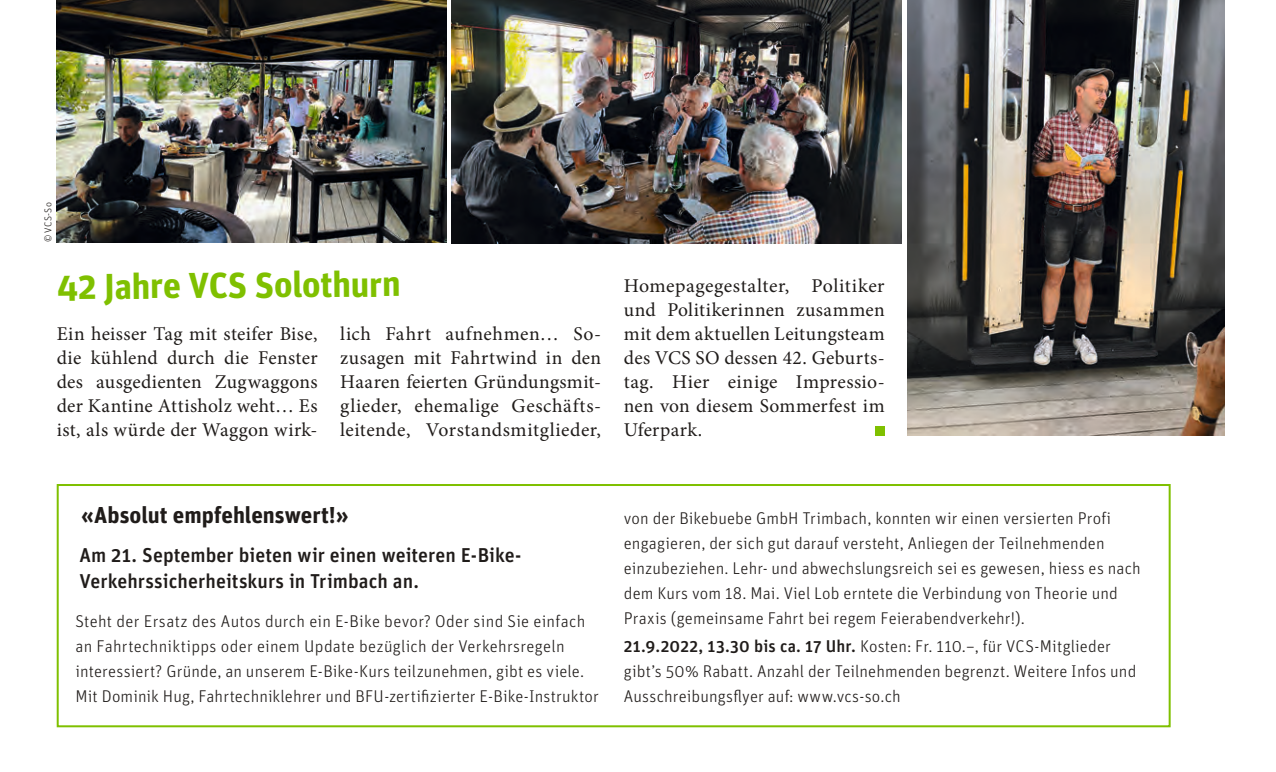
<style>
.page{position:relative;width:1276px;height:772px;background:#fff}
.page>*{position:absolute;margin:0;border:0;box-sizing:border-box;transform-origin:0 0}
.t1{font:700 36px "Unit OT";color:#7fc000}
.t2{font:700 23px "Unit OT";color:#201c1a}
.t3{font:500 20px/26px "Unit OT";letter-spacing:.005em;color:#201c1a}
.t4{font:19.6px/24px "Minion Pro";letter-spacing:.02em;color:#201c1a;text-align:justify}
.t5{font:300 17px/25px "Unit OT";letter-spacing:.01em;color:#201c1a}
.t6{font:300 10px "Unit OT";color:#201c1a}
.s1{font-weight:500}
</style>
<div class="page">
<div style="left:57px;top:483px;width:1113px;height:243px;border:2px solid #7fc000"></div>
<img style="left:451px;top:0;width:450px;height:243px">
<img style="left:57px;top:0;width:389px;height:243px">
<img style="left:907px;top:0;width:318px;height:435px">
<div style="left:875px;top:426px;width:9px;height:9px;background:#7fc000"></div>
<p class="t6" style="left:42px;top:242px;width:42px;rotate:-90deg">© VCS-So</p>
<h1 class="t1" style="left:56px;top:264px;width:345px;rotate:-1deg">42 Jahre VCS Solothurn</h1>
<p class="t4" style="left:57px;top:321px;width:262px">Ein heisser Tag mit steifer Bise, die kühlend durch die Fenster des ausgedienten Zugwaggons der Kantine Attisholz weht… Es ist, als würde der Waggon wirk-</p>
<p class="t4" style="left:340px;top:321px;width:262px">lich Fahrt aufnehmen… So&shy;zusagen mit Fahrtwind in den Haaren feierten Gründungsmit&shy;glieder, ehemalige Geschäfts&shy;leitende, Vorstandsmitglieder,</p>
<p class="t4" style="left:624px;top:273px;width:262px">Homepagegestalter, Politiker und Politikerinnen zusammen mit dem aktuellen Leitungsteam des VCS SO dessen 42. Geburts&shy;tag. Hier einige Impressio&shy;nen von diesem Sommerfest im Uferpark.</p>
<h2 class="t2" style="left:81px;top:500px;width:269px">«Absolut empfehlenswert!»</h2>
<p class="t3" style="left:79px;top:541px;width:443px">Am 21. September bieten wir einen weiteren E-Bike-<br>Verkehrssicherheitskurs in Trimbach an.</p>
<p class="t5" style="left:75px;top:608px;width:525px">Steht der Ersatz des Autos durch ein E-Bike bevor? Oder sind Sie einfach an Fahrtechniktipps oder einem Update bezüglich der Verkehrsregeln interessiert? Gründe, an unserem E-Bike-Kurs teilzunehmen, gibt es viele.<br>Mit Dominik Hug, Fahrtechniklehrer und BFU-zertifizierter E-Bike-Instruktor</p>
<p class="t5" style="left:624px;top:505px;width:518px">von der Bikebuebe GmbH Trimbach, konnten wir einen versierten Profi engagieren, der sich gut darauf versteht, Anliegen der Teilnehmenden einzubeziehen. Lehr- und abwechslungsreich sei es gewesen, hiess es nach dem Kurs vom 18. Mai. Viel Lob erntete die Verbindung von Theorie und Praxis (gemeinsame Fahrt bei regem Feierabendverkehr!).</p>
<p class="t5" style="left:624px;top:633px;width:514px"><span class="s1">21.9.2022, 13.30 bis ca. 17 Uhr.</span> Kosten: Fr. 110.–, für VCS-Mitglieder gibt’s 50% Rabatt. Anzahl der Teilnehmenden begrenzt. Weitere Infos und<br>Ausschreibungsflyer auf: www.vcs-so.ch</p>
</div>
